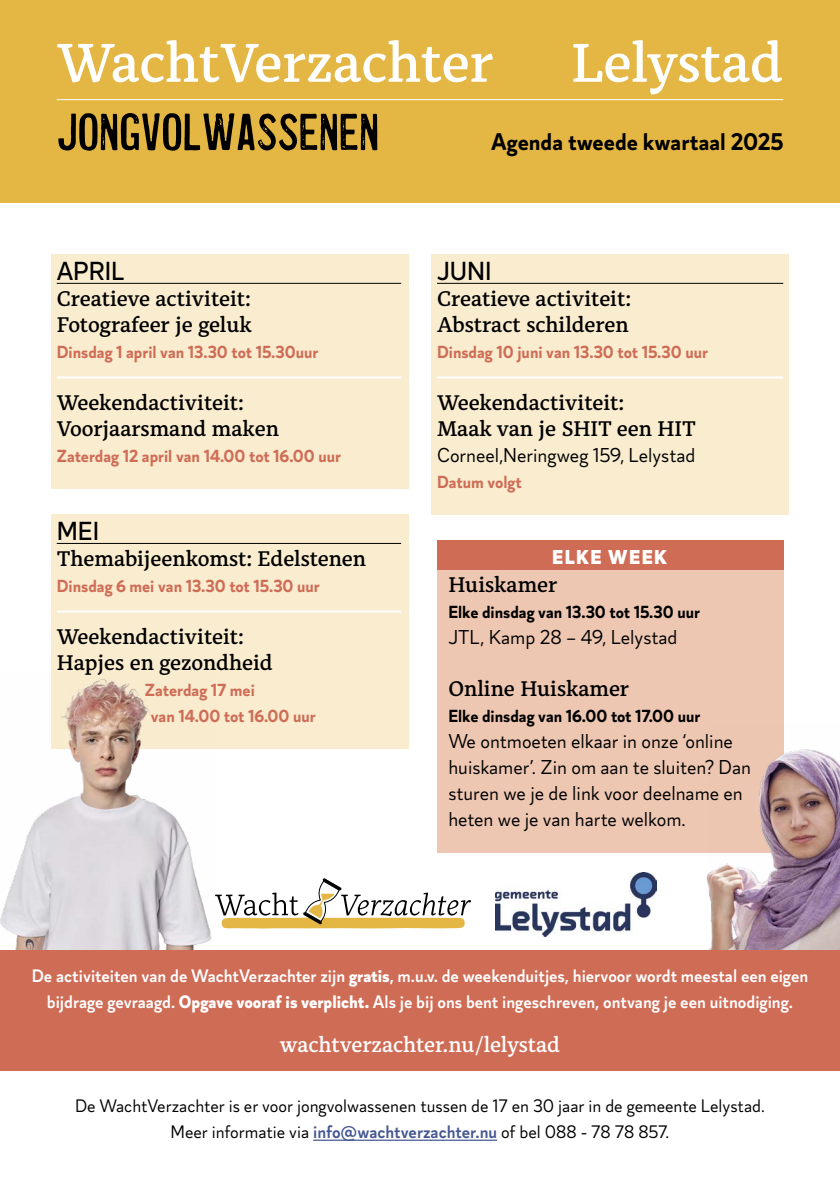
<style>
.page{position:relative;width:840px;height:1191px;background:#fff}
.page>*{position:absolute;margin:0;border:0;box-sizing:border-box;transform-origin:0 0}
.t1{font:600 54px "Alkes";color:#fff}
.t2{font:54px "Coldsmith Pro";color:#000}
.t3{font:500 26px "Magdelin";color:#000}
.t4{font:700 24px "Magdelin Alt";color:#000}
.t5{font:600 21px/26px "Alkes";color:#000}
.t6{font:600 21px "Alkes";letter-spacing:-.005em;color:#fff}
.t7{font:20px/26px "Magdelin";color:#000}
.t8{font:900 20px "Magdelin";letter-spacing:.07em;color:#fff}
.t9{font:600 18px/26px "Magdelin";color:#fff;text-align:center}
.t10{font:18px/26px "Magdelin";color:#000;text-align:center}
.t11{font:700 17.4px/26px "Magdelin";color:#cf6c56}
.t12{font:700 17.4px "Magdelin";color:#000}
.s1{font-weight:800}
.s2{font-weight:600;color:#465792}
</style>
<div class="page">
<div style="left:437px;top:540px;width:345px;height:312px;background:#edc7b2"></div>
<div style="left:51px;top:254px;width:357px;height:234px;background:#f9eccf"></div>
<div style="left:51px;top:514px;width:357px;height:234px;background:#f9eccf"></div>
<div style="left:431px;top:254px;width:357px;height:260px;background:#f9eccf"></div>
<img style="left:0;top:678px;width:215px;height:272px">
<img style="left:706px;top:722px;width:133px;height:228px">
<svg style="left:215px;top:878px;width:256px;height:50px"></svg>
<hr style="left:57px;top:283px;width:344px;height:1px;background:#000">
<hr style="left:57px;top:376px;width:344px;height:2px;background:#fff">
<hr style="left:57px;top:543px;width:344px;height:1px;background:#000">
<hr style="left:57px;top:610px;width:344px;height:2px;background:#fff">
<hr style="left:437px;top:283px;width:345px;height:1px;background:#000">
<hr style="left:437px;top:376px;width:345px;height:2px;background:#fff">
<img style="left:495px;top:872px;width:161px;height:64px">
<div style="left:0;top:0;width:839px;height:202px;background:#e4b745"></div>
<hr style="left:57px;top:99px;width:725px;height:1px;background:#fff">
<div style="left:437px;top:540px;width:345px;height:30px;background:#cf6c56"></div>
<div style="left:0;top:950px;width:839px;height:121px;background:#cf6c56"></div>
<hr style="left:313px;top:1139px;width:184px;height:1px;background:#465792">
<h1 class="t1" style="left:57px;top:27px;width:437px">WachtVerzachter</h1>
<h1 class="t1" style="left:571px;top:27px;width:213px">Lelystad</h1>
<h1 class="t2" style="left:57px;top:103px;width:324px">JONGVOLWASSENEN</h1>
<p class="t4" style="left:491px;top:128px;width:293px">Agenda tweede kwartaal 2025</p>
<p class="t3" style="left:57px;top:256px;width:69px">APRIL</p>
<p class="t5" style="left:57px;top:285px;width:197px">Creatieve activiteit:<br>Fotografeer je geluk</p>
<p class="t11" style="left:57px;top:340px;width:263px">Dinsdag 1 april van 13.30 tot 15.30uur</p>
<p class="t5" style="left:57px;top:389px;width:223px">Weekendactiviteit:<br>Voorjaarsmand maken</p>
<p class="t11" style="left:57px;top:444px;width:285px">Zaterdag 12 april van 14.00 tot 16.00 uur</p>
<p class="t3" style="left:57px;top:516px;width:44px">MEI</p>
<p class="t5" style="left:57px;top:545px;width:310px">Themabijeenkomst: Edelstenen</p>
<p class="t11" style="left:57px;top:574px;width:264px">Dinsdag 6 mei van 13.30 tot 15.30 uur</p>
<p class="t5" style="left:57px;top:623px;width:217px">Weekendactiviteit:<br>Hapjes en gezondheid</p>
<p class="t11" style="left:151px;top:678px;width:166px;text-indent:-6px">Zaterdag 17 mei<br>van 14.00 tot 16.00 uur</p>
<p class="t3" style="left:437px;top:256px;width:56px">JUNI</p>
<p class="t5" style="left:437px;top:285px;width:196px">Creatieve activiteit:<br>Abstract schilderen</p>
<p class="t11" style="left:437px;top:340px;width:272px">Dinsdag 10 juni van 13.30 tot 15.30 uur</p>
<p class="t5" style="left:437px;top:389px;width:260px">Weekendactiviteit:<br>Maak van je SHIT een HIT</p>
<p class="t7" style="left:437px;top:443px;width:260px">Corneel,Neringweg 159, Lelystad</p>
<p class="t11" style="left:437px;top:470px;width:86px">Datum volgt</p>
<p class="t8" style="left:552px;top:545px;width:116px">ELKE WEEK</p>
<p class="t5" style="left:448px;top:571px;width:110px">Huiskamer</p>
<p class="t12" style="left:448px;top:602px;width:253px">Elke dinsdag van 13.30 tot 15.30 uur</p>
<p class="t7" style="left:448px;top:625px;width:230px">JTL, Kamp 28 – 49, Lelystad</p>
<p class="t5" style="left:448px;top:675px;width:182px">Online Huiskamer</p>
<p class="t12" style="left:448px;top:706px;width:253px">Elke dinsdag van 16.00 tot 17.00 uur</p>
<p class="t7" style="left:448px;top:729px;width:304px">We ontmoeten elkaar in onze ‘online huiskamer’. Zin om aan te sluiten? Dan sturen we je de link voor deelname en heten we je van harte welkom.</p>
<p class="t9" style="left:32px;top:963px;width:777px">De activiteiten van de WachtVerzachter zijn <span class="s1">gratis</span>, m.u.v. de weekenduitjes, hiervoor wordt meestal een eigen bijdrage gevraagd. <span class="s1">Opgave vooraf is verplicht.</span> Als je bij ons bent ingeschreven, ontvang je een uitnodiging.</p>
<p class="t6" style="left:280px;top:1031px;width:281px">wachtverzachter.nu/lelystad</p>
<p class="t10" style="left:75px;top:1093px;width:691px">De WachtVerzachter is er voor jongvolwassenen tussen de 17 en 30 jaar in de gemeente Lelystad.<br>Meer informatie via <span class="s2">info@wachtverzachter.nu</span> of bel 088 - 78 78 857.</p>
</div>
